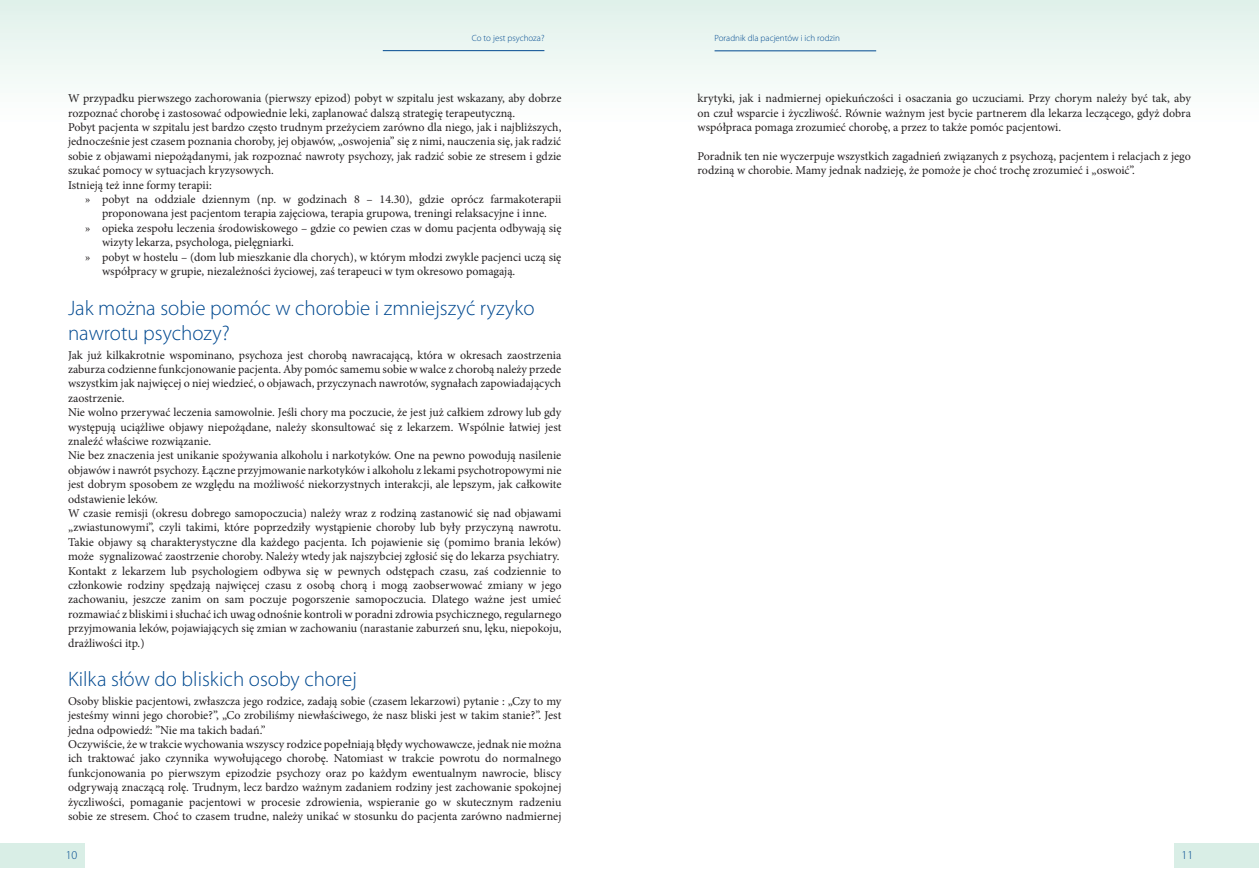
<style>
.page{position:relative;width:1259px;height:893px;background:#fff}
.page>*{position:absolute;margin:0;border:0;box-sizing:border-box;transform-origin:0 0}
.t1{font:300 21px/25.2px "Myriad Pro";color:#004990}
.t2{font:12px/14.4px "Minion Pro";color:#231f20}
.t3{font:300 12px "Myriad Pro";color:#004990}
.t4{font:300 9px "Myriad Pro";color:#004990}
</style>
<div class="page">
<div style="left:0;top:0;width:629px;height:128px;background:linear-gradient(to bottom,#e0f1ea,#fff)"></div>
<div style="left:629px;top:0;width:630px;height:128px;background:linear-gradient(to bottom,#dff0e9,#fff)"></div>
<div style="left:0;top:843px;width:84px;height:24px;background:#d9eee6"></div>
<hr style="left:383px;top:50px;width:161px;height:1px;background:#004990">
<div style="left:1174px;top:843px;width:85px;height:24px;background:#d9eee6"></div>
<hr style="left:714px;top:51px;width:162px;height:1px;background:#004990">
<p class="t4" style="left:472px;top:34px;width:74px">Co to jest psychoza?</p>
<p class="t4" style="left:714px;top:34px;width:127px">Poradnik dla pacjentów i ich rodzin</p>
<p class="t2" style="left:68px;top:92px;width:495px">W przypadku pierwszego zachorowania (pierwszy epizod) pobyt w szpitalu jest wskazany, aby dobrze rozpoznać chorobę i zastosować odpowiednie leki, zaplanować dalszą strategię terapeutyczną.<br>Pobyt pacjenta w szpitalu jest bardzo często trudnym przeżyciem zarówno dla niego, jak i najbliższych, jednocześnie jest czasem poznania choroby, jej objawów, „oswojenia” się z nimi, nauczenia się, jak radzić sobie z objawami niepożądanymi, jak rozpoznać nawroty psychozy, jak radzić sobie ze stresem i gdzie szukać pomocy w sytuacjach kryzysowych.<br>Istnieją też inne formy terapii:</p>
<p class="t2" style="left:85px;top:193px;width:478px">» pobyt na oddziale dziennym (np. w godzinach 8 – 14.30), gdzie oprócz farmakoterapii</p>
<p class="t2" style="left:102px;top:207px;width:446px">proponowana jest pacjentom terapia zajęciowa, terapia grupowa, treningi relaksacyjne i inne.</p>
<p class="t2" style="left:85px;top:222px;width:478px">» opieka zespołu leczenia środowiskowego – gdzie co pewien czas w domu pacjenta odbywają się</p>
<p class="t2" style="left:102px;top:236px;width:193px">wizyty lekarza, psychologa, pielęgniarki.</p>
<p class="t2" style="left:85px;top:251px;width:478px">» pobyt w hostelu – (dom lub mieszkanie dla chorych), w którym młodzi zwykle pacjenci uczą się</p>
<p class="t2" style="left:102px;top:265px;width:415px">współpracy w grupie, niezależności życiowej, zaś terapeuci w tym okresowo pomagają.</p>
<h1 class="t1" style="left:68px;top:297px;width:468px">Jak można sobie pomóc w chorobie i zmniejszyć ryzyko nawrotu psychozy?</h1>
<p class="t2" style="left:68px;top:349px;width:495px">Jak już kilkakrotnie wspominano, psychoza jest chorobą nawracającą, która w okresach zaostrzenia zaburza codzienne funkcjonowanie pacjenta. Aby pomóc samemu sobie w walce z chorobą należy przede wszystkim jak najwięcej o niej wiedzieć, o objawach, przyczynach nawrotów, sygnałach zapowiadających zaostrzenie.<br>Nie wolno przerywać leczenia samowolnie. Jeśli chory ma poczucie, że jest już całkiem zdrowy lub gdy występują uciążliwe objawy niepożądane, należy skonsultować się z lekarzem. Wspólnie łatwiej jest znaleźć właściwe rozwiązanie.<br>Nie bez znaczenia jest unikanie spożywania alkoholu i narkotyków. One na pewno powodują nasilenie objawów i nawrót psychozy. Łączne przyjmowanie narkotyków i alkoholu z lekami psychotropowymi nie jest dobrym sposobem ze względu na możliwość niekorzystnych interakcji, ale lepszym, jak całkowite odstawienie leków.<br>W czasie remisji (okresu dobrego samopoczucia) należy wraz z rodziną zastanowić się nad objawami „zwiastunowymi”, czyli takimi, które poprzedziły wystąpienie choroby lub były przyczyną nawrotu.<br>Takie objawy są charakterystyczne dla każdego pacjenta. Ich pojawienie się (pomimo brania leków) może sygnalizować zaostrzenie choroby. Należy wtedy jak najszybciej zgłosić się do lekarza psychiatry.<br>Kontakt z lekarzem lub psychologiem odbywa się w pewnych odstępach czasu, zaś codziennie to członkowie rodziny spędzają najwięcej czasu z osobą chorą i mogą zaobserwować zmiany w jego zachowaniu, jeszcze zanim on sam poczuje pogorszenie samopoczucia. Dlatego ważne jest umieć rozmawiać z bliskimi i słuchać ich uwag odnośnie kontroli w poradni zdrowia psychicznego, regularnego przyjmowania leków, pojawiających się zmian w zachowaniu (narastanie zaburzeń snu, lęku, niepokoju, drażliwości itp.)</p>
<h1 class="t1" style="left:68px;top:669px;width:290px">Kilka słów do bliskich osoby chorej</h1>
<p class="t2" style="left:68px;top:695px;width:495px">Osoby bliskie pacjentowi, zwłaszcza jego rodzice, zadają sobie (czasem lekarzowi) pytanie : „Czy to my jesteśmy winni jego chorobie?”, „Co zrobiliśmy niewłaściwego, że nasz bliski jest w takim stanie?”. Jest jedna odpowiedź: ”Nie ma takich badań.”<br>Oczywiście, że w trakcie wychowania wszyscy rodzice popełniają błędy wychowawcze, jednak nie można ich traktować jako czynnika wywołującego chorobę. Natomiast w trakcie powrotu do normalnego funkcjonowania po pierwszym epizodzie psychozy oraz po każdym ewentualnym nawrocie, bliscy odgrywają znaczącą rolę. Trudnym, lecz bardzo ważnym zadaniem rodziny jest zachowanie spokojnej życzliwości, pomaganie pacjentowi w procesie zdrowienia, wspieranie go w skutecznym radzeniu sobie ze stresem. Choć to czasem trudne, należy unikać w stosunku do pacjenta zarówno nadmiernej</p>
<p class="t2" style="left:697px;top:92px;width:495px;text-align:justify">krytyki, jak i nadmiernej opiekuńczości i osaczania go uczuciami. Przy chorym należy być tak, aby on czuł wsparcie i życzliwość. Równie ważnym jest bycie partnerem dla lekarza leczącego, gdyż dobra współpraca pomaga zrozumieć chorobę, a przez to także pomóc pacjentowi.</p>
<p class="t2" style="left:697px;top:150px;width:495px">Poradnik ten nie wyczerpuje wszystkich zagadnień związanych z psychozą, pacjentem i relacjach z jego rodziną w chorobie. Mamy jednak nadzieję, że pomoże je choć trochę zrozumieć i „oswoić”.</p>
<p class="t3" style="left:66px;top:851px;width:13px">10</p>
<p class="t3" style="left:1181px;top:851px;width:13px">11</p>
</div>
